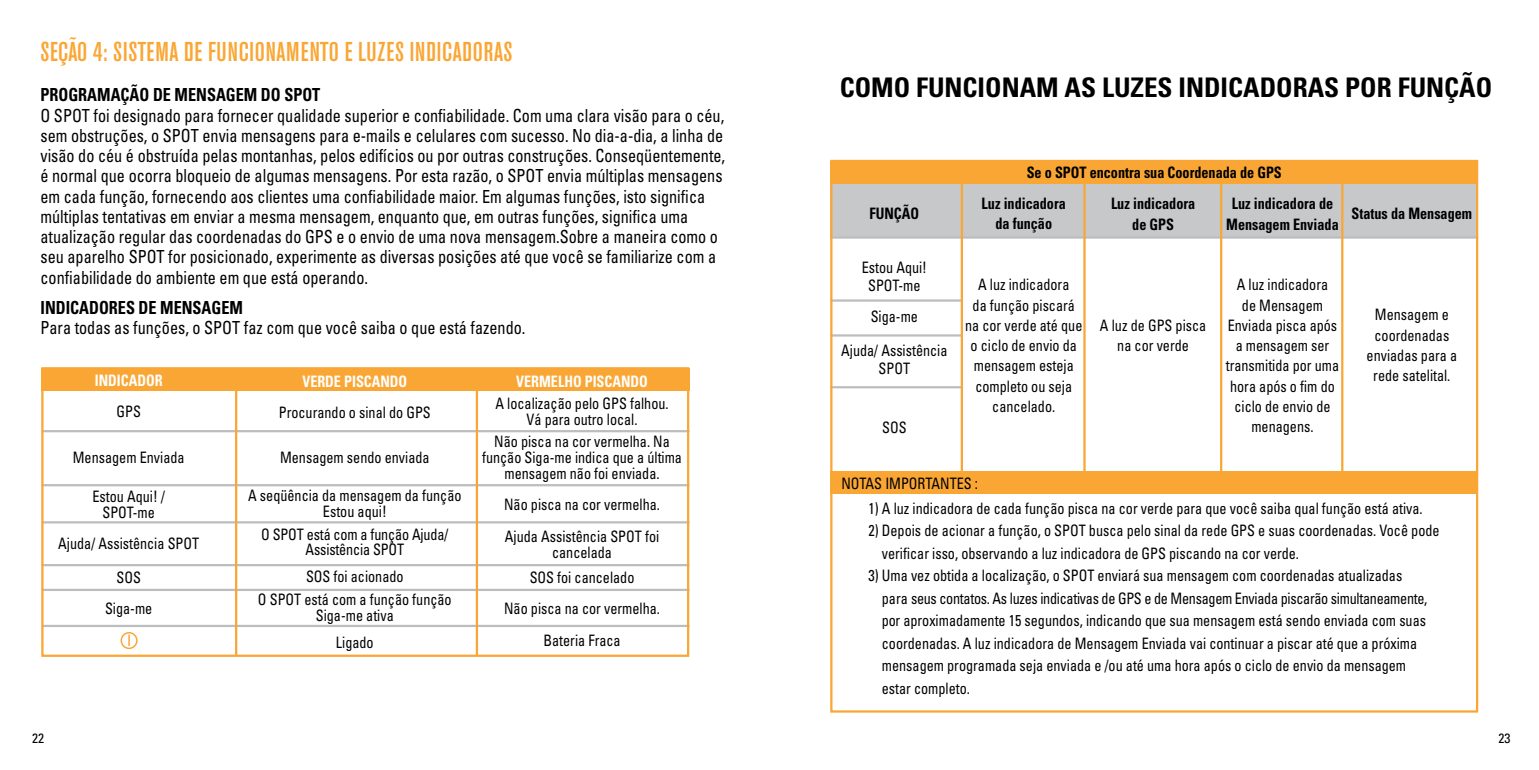
<style>
.page{position:relative;width:1539px;height:770px;background:#fff}
.page>*{position:absolute;margin:0;border:0;box-sizing:border-box;transform-origin:0 0}
.t1{font:500 condensed 27px "Akzidenz Grotesk BE";letter-spacing:.03em;color:#faa634}
.t2{font:700 condensed 27px "Univers";color:#000}
.t3{font:condensed 18px/20.2px "Univers";color:#000;scale:.9 1}
.t4{font:700 condensed 18px "Univers";color:#000;scale:.9 1}
.t5{font:condensed 15.75px/20.2px "Univers";color:#000;text-align:center;scale:.9 1}
.t6{font:700 condensed 15.75px/20.2px "Univers";color:#000;text-align:center;scale:.9 1}
.t7{font:700 condensed 15.75px "Univers";color:#fff;scale:.9 1}
.t8{font:condensed 13.5px "Univers";color:#000}
</style>
<div class="page">
<hr style="left:42px;top:430px;width:648px;height:2px;background:#bcbdc0">
<hr style="left:42px;top:484px;width:648px;height:2px;background:#bcbdc0">
<hr style="left:42px;top:521px;width:648px;height:2px;background:#bcbdc0">
<hr style="left:42px;top:564px;width:648px;height:2px;background:#bcbdc0">
<hr style="left:42px;top:588px;width:648px;height:3px;background:#bcbdc0">
<hr style="left:42px;top:624px;width:648px;height:3px;background:#bcbdc0">
<div style="left:41px;top:368px;width:648px;height:22px;background:#faa634"></div>
<hr style="left:235px;top:369px;width:2px;height:287px;background:#faa634">
<hr style="left:476px;top:369px;width:2px;height:287px;background:#faa634">
<div style="left:121px;top:632px;width:17px;height:17px;border:1px solid #faa634;border-radius:50%"></div>
<svg style="left:128px;top:634px;width:2px;height:12px"></svg>
<div style="left:830px;top:178px;width:648px;height:59px;background:#c6c8ca"></div>
<hr style="left:830px;top:299px;width:132px;height:3px;background:#bcbdc0">
<hr style="left:830px;top:334px;width:131px;height:2px;background:#bcbdc0">
<hr style="left:830px;top:386px;width:132px;height:2px;background:#bcbdc0">
<hr style="left:830px;top:236px;width:648px;height:2px;background:#bcbdc0">
<div style="left:830px;top:161px;width:648px;height:22px;background:#faa634"></div>
<hr style="left:961px;top:182px;width:2px;height:294px;background:#faa634">
<hr style="left:1083px;top:182px;width:3px;height:294px;background:#faa634">
<div style="left:830px;top:471px;width:648px;height:23px;background:#faa634"></div>
<hr style="left:1220px;top:181px;width:2px;height:294px;background:#faa634">
<hr style="left:1341px;top:182px;width:2px;height:294px;background:#faa634">
<div style="left:830px;top:160px;width:648px;height:552px;border:2px solid #faa634"></div>
<div style="left:41px;top:367px;width:648px;height:289px;border:2px solid #faa634"></div>
<h1 class="t1" style="left:40px;top:37px;width:472px">SEÇÃO 4: SISTEMA DE FUNCIONAMENTO E LUZES INDICADORAS</h1>
<p class="t4" style="left:40px;top:84px;width:313px">PROGRAMAÇÃO DE MENSAGEM DO SPOT</p>
<p class="t3" style="left:40px;top:104px;width:762px">O SPOT foi designado para fornecer qualidade superior e confiabilidade. Com uma clara visão para o céu, sem obstruções, o SPOT envia mensagens para e-mails e celulares com sucesso. No dia-a-dia, a linha de visão do céu é obstruída pelas montanhas, pelos edifícios ou por outras construções. Conseqüentemente, é normal que ocorra bloqueio de algumas mensagens. Por esta razão, o SPOT envia múltiplas mensagens em cada função, fornecendo aos clientes uma confiabilidade maior. Em algumas funções, isto significa múltiplas tentativas em enviar a mesma mensagem, enquanto que, em outras funções, significa uma atualização regular das coordenadas do GPS e o envio de uma nova mensagem.Sobre a maneira como o seu aparelho SPOT for posicionado, experimente as diversas posições até que você se familiarize com a confiabilidade do ambiente em que está operando.</p>
<p class="t4" style="left:40px;top:296px;width:227px">INDICADORES DE MENSAGEM</p>
<p class="t3" style="left:40px;top:317px;width:540px">Para todas as funções, o SPOT faz com que você saiba o que está fazendo.</p>
<p class="t7" style="left:95px;top:370px;width:77px">INDICADOR</p>
<p class="t5" style="left:117px;top:401px;width:29px">GPS</p>
<p class="t5" style="left:73px;top:446px;width:126px">Mensagem Enviada</p>
<p class="t5" style="left:93px;top:488px;width:82px;line-height:15.8px">Estou Aqui! /<br>SPOT-me</p>
<p class="t5" style="left:58px;top:526px;width:158px;line-height:33.8px">Ajuda/ Assistência SPOT<br>SOS</p>
<p class="t5" style="left:105px;top:598px;width:54px">Siga-me</p>
<p class="t7" style="left:302px;top:371px;width:118px">VERDE PISCANDO</p>
<p class="t5" style="left:279px;top:402px;width:170px">Procurando o sinal do GPS</p>
<p class="t5" style="left:280px;top:447px;width:168px">Mensagem sendo enviada</p>
<p class="t5" style="left:248px;top:487px;width:239px;line-height:15.8px">A seqüência da mensagem da função<br>Estou aqui!</p>
<p class="t5" style="left:261px;top:525px;width:209px;line-height:15.8px">O SPOT está com a função Ajuda/<br>Assistência SPOT</p>
<p class="t5" style="left:258px;top:565px;width:217px;line-height:22.5px">SOS foi acionado<br>O SPOT está com a função função</p>
<p class="t5" style="left:316px;top:601px;width:88px;line-height:27px">Siga-me ativa<br>Ligado</p>
<p class="t7" style="left:516px;top:371px;width:148px">VERMELHO PISCANDO</p>
<p class="t5" style="left:495px;top:395px;width:194px;line-height:15.8px">A localização pelo GPS falhou.<br>Vá para outro local.</p>
<p class="t5" style="left:482px;top:433px;width:224px;line-height:15.8px">Não pisca na cor vermelha. Na função Siga-me indica que a última mensagem não foi enviada.</p>
<p class="t5" style="left:504px;top:488px;width:175px;line-height:31.5px;text-align:left">Não pisca na cor vermelha.<br>Ajuda Assistência SPOT foi</p>
<p class="t5" style="left:530px;top:539px;width:118px;line-height:24.8px">cancelada<br>SOS foi cancelado</p>
<p class="t5" style="left:504px;top:592px;width:175px;line-height:31.5px">Não pisca na cor vermelha.<br>Bateria Fraca</p>
<h1 class="t2" style="left:840px;top:71px;width:654px">COMO FUNCIONAM AS LUZES INDICADORAS POR FUNÇÃO</h1>
<p class="t6" style="left:870px;top:203px;width:57px">FUNÇÃO</p>
<p class="t5" style="left:862px;top:258px;width:74px;line-height:18px">Estou Aqui!<br>SPOT-me</p>
<p class="t5" style="left:841px;top:299px;width:120px;line-height:33.8px">Siga-me<br>Ajuda/ Assistência</p>
<p class="t5" style="left:879px;top:358px;width:37px">SPOT</p>
<p class="t5" style="left:882px;top:416px;width:29px">SOS</p>
<p class="t6" style="left:1027px;top:162px;width:275px">SE O SPOT ENCONTRA SUA COORDENADA DE GPS</p>
<p class="t6" style="left:982px;top:193px;width:95px">LUZ INDICADORA<br>DA FUNÇÃO</p>
<p class="t6" style="left:1111px;top:193px;width:95px">LUZ INDICADORA<br>DE GPS</p>
<p class="t6" style="left:1226px;top:193px;width:127px">LUZ INDICADORA DE<br>MENSAGEM ENVIADA</p>
<p class="t6" style="left:1352px;top:203px;width:135px">STATUS DA MENSAGEM</p>
<p class="t5" style="left:965px;top:274px;width:132px">A luz indicadora<br>da função piscará na cor verde até que o ciclo de envio da mensagem esteja completo ou seja cancelado.</p>
<p class="t5" style="left:1100px;top:314px;width:120px">A luz de GPS pisca na cor verde</p>
<p class="t5" style="left:1226px;top:274px;width:127px">A luz indicadora<br>de Mensagem<br>Enviada pisca após a mensagem ser transmitida por uma hora após o fim do ciclo de envio de menagens.</p>
<p class="t5" style="left:1367px;top:304px;width:102px">Mensagem e coordenadas enviadas para a rede satelital.</p>
<p class="t5" style="left:842px;top:472px;width:20px">Notas</p>
<p class="t5" style="left:885px;top:472px;width:15px">Importantes</p>
<p class="t5" style="left:975px;top:472px;width:5px">:</p>
<p class="t5" style="left:868px;top:497px;width:617px">1) A luz indicadora de cada função pisca na cor verde para que você saiba qual função está ativa.</p>
<p class="t5" style="left:882px;top:519px;width:621px;line-height:22.5px;text-align:left;text-indent:-13px">2) Depois de acionar a função, o SPOT busca pelo sinal da rede GPS e suas coordenadas. Você pode verificar isso, observando a luz indicadora de GPS piscando na cor verde.</p>
<p class="t5" style="left:882px;top:564px;width:608px;line-height:22.5px;text-align:left;text-indent:-13px">3) Uma vez obtida a localização, o SPOT enviará sua mensagem com coordenadas atualizadas para seus contatos. As luzes indicativas de GPS e de Mensagem Enviada piscarão simultaneamente, por aproximadamente 15 segundos, indicando que sua mensagem está sendo enviada com suas coordenadas. A luz indicadora de Mensagem Enviada vai continuar a piscar até que a próxima mensagem programada seja enviada e /ou até uma hora após o ciclo de envio da mensagem estar completo.</p>
<p class="t8" style="left:32px;top:729px;width:13px">22</p>
<p class="t8" style="left:1498px;top:729px;width:13px">23</p>
</div>
